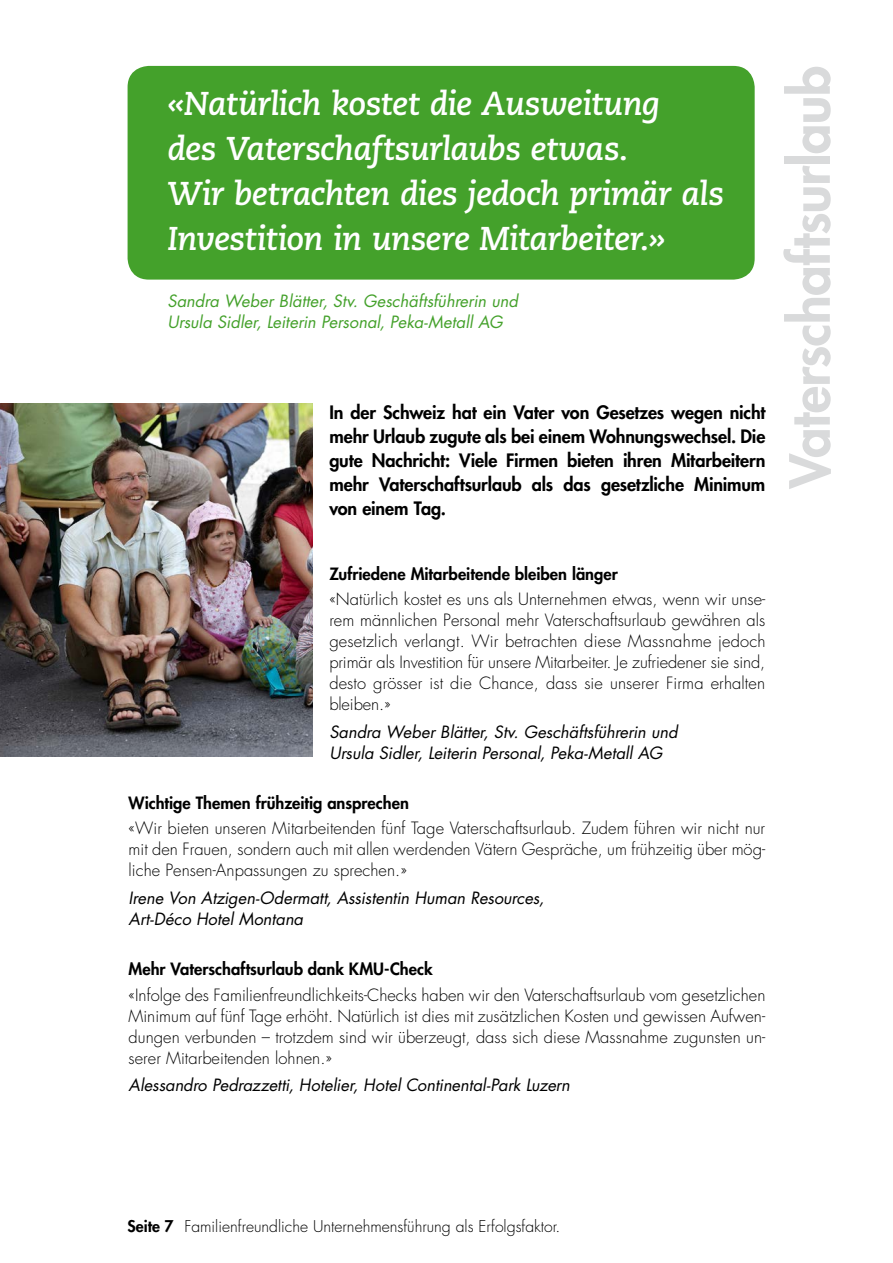
<style>
.page{position:relative;width:893px;height:1263px;background:#fff}
.page>*{position:absolute;margin:0;border:0;box-sizing:border-box;transform-origin:0 0}
.Lead_Futura_Heavy_2{font:800 54px "Futura Std";letter-spacing:-.015em;color:#d9dadb}
.Zitat_GROSS{font:italic 700 33px/45px "Caecilia";letter-spacing:-.02em;color:#fff}
.Lead_Futura_Heavy_2-2{font:800 18px/24px "Futura Std";letter-spacing:-.01em;color:#000;text-align:justify}
.Lauftext{font:300 16.5px/21px "Futura Std";letter-spacing:.005em;color:#000;text-align:justify}
.Namen_2{font:italic 16.5px/21px "Futura Std";letter-spacing:-.005em;color:#000}
.ZwiTi{font:800 16.5px "Futura Std";color:#000}
.Name_Zitat_grün{font:italic 16.5px "Futura Std";color:#44a12b}
.t1{font:300 15.75px "Futura Std";color:#000}
.s1{font-weight:800}
</style>
<div class="page">
<div style="left:128px;top:66px;width:627px;height:214px;background:#44a12b;border-radius:21px"></div>
<img style="left:0;top:404px;width:312px;height:353px">
<p class="Zitat_GROSS" style="left:167px;top:81px;width:494px">«Natürlich kostet die Ausweitung des Vaterschaftsurlaubs etwas.</p>
<p class="Zitat_GROSS" style="left:167px;top:171px;width:558px">Wir betrachten dies jedoch primär als<br>Investition in unsere Mitarbeiter.»</p>
<p class="Name_Zitat_grün" style="left:167px;top:291px;width:352px">Sandra Weber Blätter, Stv. Geschäftsführerin und</p>
<p class="Name_Zitat_grün" style="left:167px;top:311px;width:337px">Ursula Sidler, Leiterin Personal, Peka-Metall AG</p>
<p class="Lead_Futura_Heavy_2-2" style="left:329px;top:400px;width:438px">In der Schweiz hat ein Vater von Gesetzes wegen nicht mehr Urlaub zugute als bei einem Wohnungswechsel. Die gute Nachricht: Viele Firmen bieten ihren Mitarbeitern mehr Vaterschaftsurlaub als das gesetzliche Minimum von einem Tag.</p>
<p class="Lead_Futura_Heavy_2" style="left:776px;top:488px;width:424px;rotate:-90deg">Vaterschaftsurlaub</p>
<p class="ZwiTi" style="left:329px;top:563px;width:290px">Zufriedene Mitarbeitende bleiben länger</p>
<p class="Lauftext" style="left:329px;top:589px;width:438px">«Natürlich kostet es uns als Unternehmen etwas, wenn wir unse&shy;rem männlichen Personal mehr Vaterschaftsurlaub gewähren als gesetzlich verlangt. Wir betrachten diese Massnahme jedoch primär als Investition für unsere Mitarbeiter. Je zufriedener sie sind, desto grösser ist die Chance, dass sie unserer Firma erhalten bleiben.»</p>
<p class="Namen_2" style="left:329px;top:721px;width:350px">Sandra Weber Blätter, Stv. Geschäftsführerin und<br>Ursula Sidler, Leiterin Personal, Peka-Metall AG</p>
<p class="ZwiTi" style="left:129px;top:793px;width:282px">Wichtige Themen frühzeitig ansprechen</p>
<p class="Lauftext" style="left:129px;top:818px;width:638px">«Wir bieten unseren Mitarbeitenden fünf Tage Vaterschaftsurlaub. Zudem führen wir nicht nur mit den Frauen, sondern auch mit allen werdenden Vätern Gespräche, um frühzeitig über mög&shy;liche Pensen-Anpassungen zu sprechen.»</p>
<p class="Namen_2" style="left:129px;top:887px;width:417px">Irene Von Atzigen-Odermatt, Assistentin Human Resources,</p>
<p class="Namen_2" style="left:129px;top:908px;width:176px">Art-Déco Hotel Montana</p>
<p class="ZwiTi" style="left:129px;top:959px;width:306px">Mehr Vaterschaftsurlaub dank KMU-Check</p>
<p class="Lauftext" style="left:129px;top:984px;width:638px">«Infolge des Familienfreundlichkeits-Checks haben wir den Vaterschaftsurlaub vom gesetzlichen Minimum auf fünf Tage erhöht. Natürlich ist dies mit zusätzlichen Kosten und gewissen Aufwen&shy;dungen verbunden – trotzdem sind wir überzeugt, dass sich diese Massnahme zugunsten un&shy;serer Mitarbeitenden lohnen.»</p>
<p class="Namen_2" style="left:129px;top:1074px;width:443px">Alessandro Pedrazzetti, Hotelier, Hotel Continental-Park Luzern</p>
<p class="t1" style="left:128px;top:1217px;width:434px"><span class="s1">Seite 7</span> Familienfreundliche Unternehmensführung als Erfolgsfaktor.</p>
</div>
